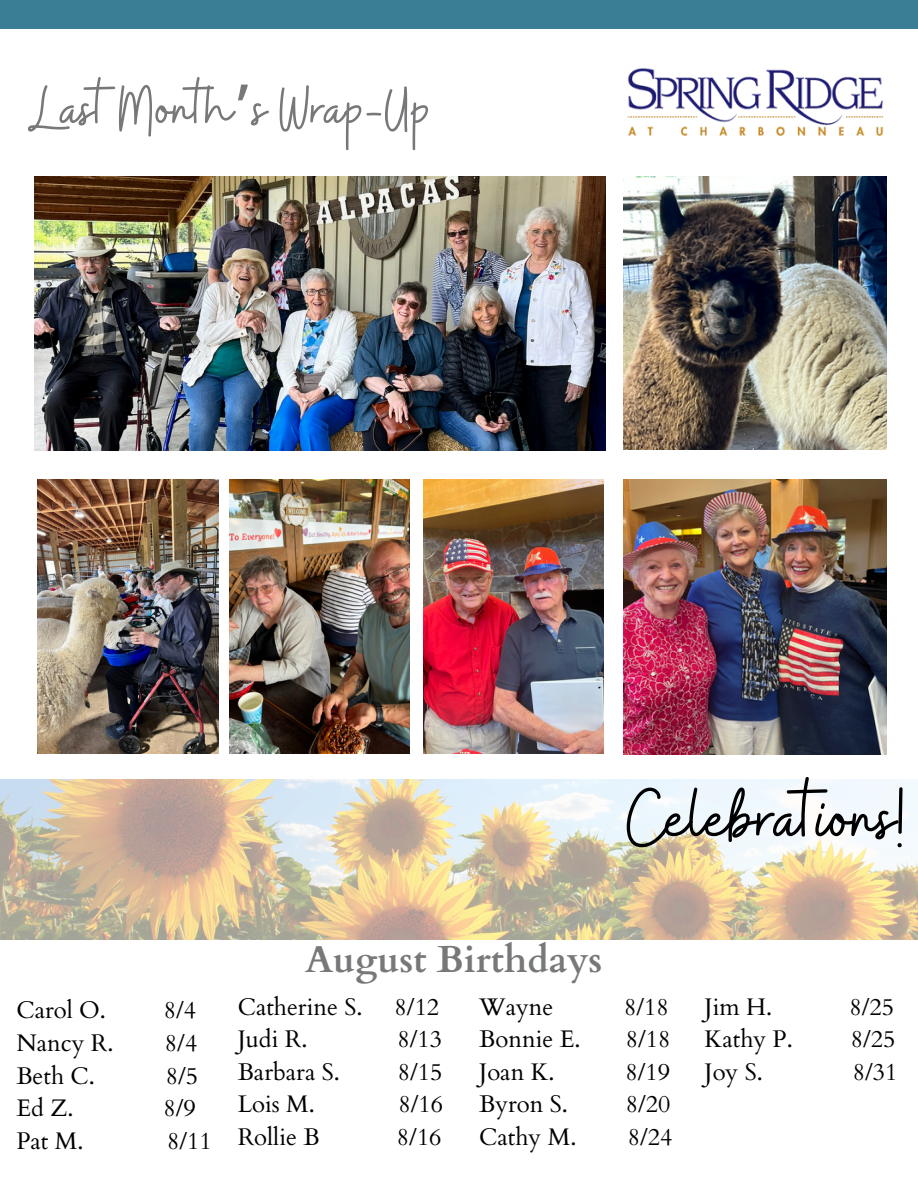
<style>
.page{position:relative;width:918px;height:1188px;background:#fff}
.page>*{position:absolute;margin:0;border:0;box-sizing:border-box;transform-origin:0 0}
.t1{font:83.1px "Buffalo";color:#000}
.t2{font:64.5px "Buffalo";color:#77787a}
.t3{font:700 37.5px "Cardo";color:#77787a}
.t4{font:24px "Cardo";color:#000}
.s1{font-family:"Noto Sans Gurmukhi"}
</style>
<div class="page">
<img style="left:0;top:779px;width:918px;height:161px">
<div style="left:0;top:0;width:918px;height:28px;background:#3a7e96"></div>
<img style="left:34px;top:176px;width:571px;height:274px">
<img style="left:624px;top:176px;width:262px;height:274px">
<img style="left:624px;top:480px;width:262px;height:274px">
<img style="left:423px;top:480px;width:181px;height:274px">
<img style="left:230px;top:480px;width:180px;height:274px">
<img style="left:38px;top:480px;width:180px;height:274px">
<img style="left:627px;top:68px;width:256px;height:68px">
<h1 class="t2" style="left:30px;top:67px;width:403px">Last Month<span class="s1">’</span>s Wrap-Up</h1>
<p class="t1" style="left:627px;top:764px;width:280px">Celebrations!</p>
<p class="t3" style="left:305px;top:935px;width:299px">August Birthdays</p>
<h3 class="t4" style="left:16px;top:995px;width:91px">Carol O.</h3>
<h3 class="t4" style="left:164px;top:995px;width:34px">8/4</h3>
<p class="t4" style="left:16px;top:1027px;width:99px">Nancy R.</p>
<p class="t4" style="left:165px;top:1027px;width:34px">8/4</p>
<p class="t4" style="left:16px;top:1060px;width:80px">Beth C.</p>
<p class="t4" style="left:166px;top:1060px;width:34px">8/5</p>
<p class="t4" style="left:16px;top:1092px;width:59px">Ed Z.</p>
<p class="t4" style="left:164px;top:1092px;width:34px">8/9</p>
<p class="t4" style="left:16px;top:1125px;width:69px">Pat M.</p>
<p class="t4" style="left:167px;top:1125px;width:46px">8/11</p>
<p class="t4" style="left:238px;top:991px;width:126px">Catherine S.</p>
<p class="t4" style="left:395px;top:991px;width:46px">8/12</p>
<p class="t4" style="left:238px;top:1023px;width:71px">Judi R.</p>
<p class="t4" style="left:398px;top:1023px;width:46px">8/13</p>
<p class="t4" style="left:238px;top:1056px;width:104px">Barbara S.</p>
<p class="t4" style="left:398px;top:1056px;width:46px">8/15</p>
<p class="t4" style="left:238px;top:1089px;width:79px">Lois M.</p>
<p class="t4" style="left:399px;top:1089px;width:46px">8/16</p>
<p class="t4" style="left:238px;top:1121px;width:84px">Rollie B</p>
<p class="t4" style="left:397px;top:1121px;width:46px">8/16</p>
<p class="t4" style="left:479px;top:991px;width:76px">Wayne</p>
<p class="t4" style="left:624px;top:991px;width:46px">8/18</p>
<p class="t4" style="left:479px;top:1023px;width:103px">Bonnie E.</p>
<p class="t4" style="left:626px;top:1023px;width:46px">8/18</p>
<p class="t4" style="left:479px;top:1056px;width:77px">Joan K.</p>
<p class="t4" style="left:625px;top:1056px;width:46px">8/19</p>
<p class="t4" style="left:479px;top:1089px;width:90px">Byron S.</p>
<p class="t4" style="left:626px;top:1089px;width:46px">8/20</p>
<p class="t4" style="left:479px;top:1121px;width:99px">Cathy M.</p>
<p class="t4" style="left:628px;top:1121px;width:46px">8/24</p>
<p class="t4" style="left:705px;top:991px;width:69px">Jim H.</p>
<p class="t4" style="left:849px;top:991px;width:46px">8/25</p>
<p class="t4" style="left:705px;top:1023px;width:90px">Kathy P.</p>
<p class="t4" style="left:851px;top:1023px;width:46px">8/25</p>
<p class="t4" style="left:705px;top:1056px;width:60px">Joy S.</p>
<p class="t4" style="left:853px;top:1056px;width:46px">8/31</p>
</div>
